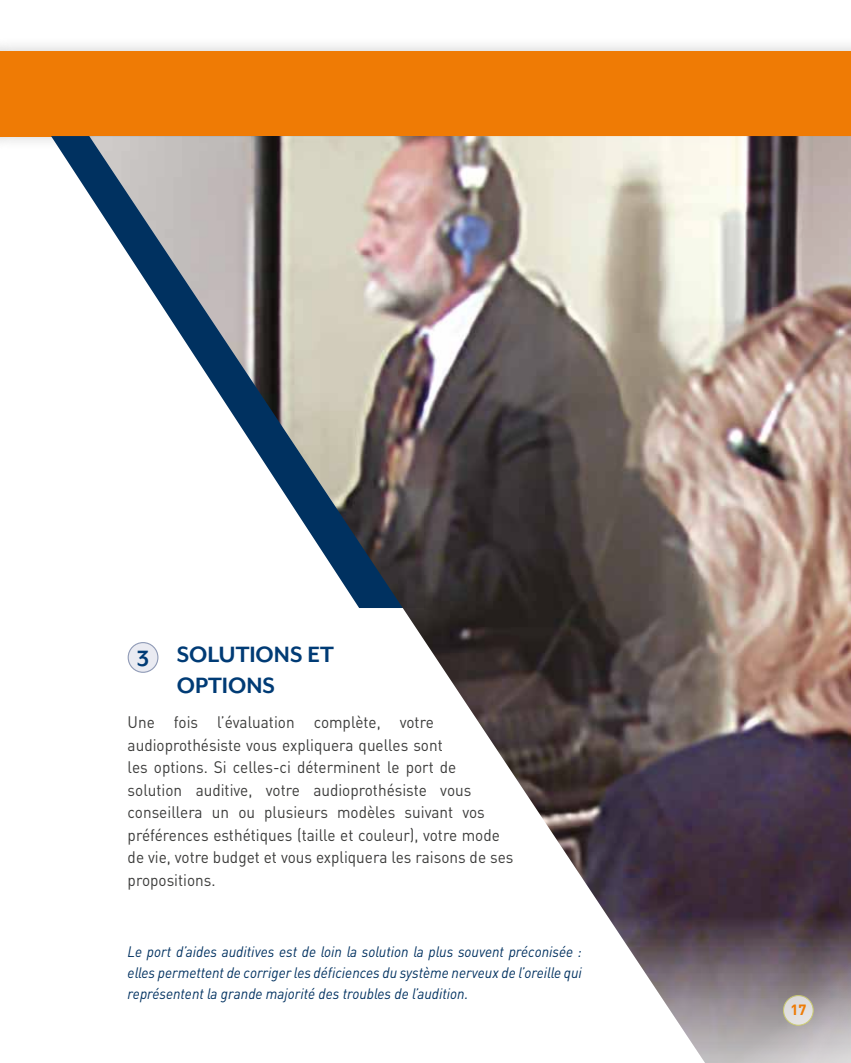
<style>
.page{position:relative;width:851px;height:1063px;background:#fff}
.page>*{position:absolute;margin:0;border:0;box-sizing:border-box;transform-origin:0 0}
.t1{font:700 25.5px/30.6px "Mr Eaves XL San OT";color:#003b75}
.t2{font:16.5px/22.5px "DINOT";color:#3c3c3b;scale:.93 1}
.t3{font:italic 15px/21px "DINOT";color:#003160;text-align:justify;scale:.93 1}
.t4{font:700 14.7px "DINOT";color:#ef7b05}
</style>
<div class="page">
<div style="left:0;top:36px;width:850px;height:115px;background:#000;opacity:.2"></div>
<div style="left:0;top:51px;width:850px;height:85px;background:#ef7b05"></div>
<svg style="left:51px;top:136px;width:38px;height:58px"></svg>
<img style="left:89px;top:136px;width:761px;height:927px">
<div style="left:128px;top:643px;width:30px;height:29px;background:#eaebf2;border-radius:50%"></div>
<div style="left:128px;top:642px;width:30px;height:31px;border:1px solid #5f6f97;border-radius:50%"></div>
<svg style="left:783px;top:996px;width:30px;height:29px"></svg>
<div style="left:782px;top:995px;width:31px;height:31px;border:1px solid #e1e382;border-radius:50%"></div>
<h1 class="t1" style="left:137px;top:643px;width:14px">3</h1>
<h1 class="t1" style="left:177px;top:640px;width:158px">SOLUTIONS ET<br>OPTIONS</h1>
<p class="t2" style="left:128px;top:711px;width:416px">Une fois l’évaluation complète, votre audioprothésiste vous expliquera quelles sont<br>les options. Si celles-ci déterminent le port de solution auditive, votre audioprothésiste vous conseillera un ou plusieurs modèles suivant vos préférences esthétiques (taille et couleur), votre mode de vie, votre budget et vous expliquera les raisons de ses propositions.</p>
<p class="t3" style="left:128px;top:941px;width:490px">Le port d’aides auditives est de loin la solution la plus souvent préconisée : elles permettent de corriger les déficiences du système nerveux de l’oreille qui représentent la grande majorité des troubles de l’audition.</p>
<p class="t4" style="left:790px;top:1000px;width:17px">17</p>
</div>
